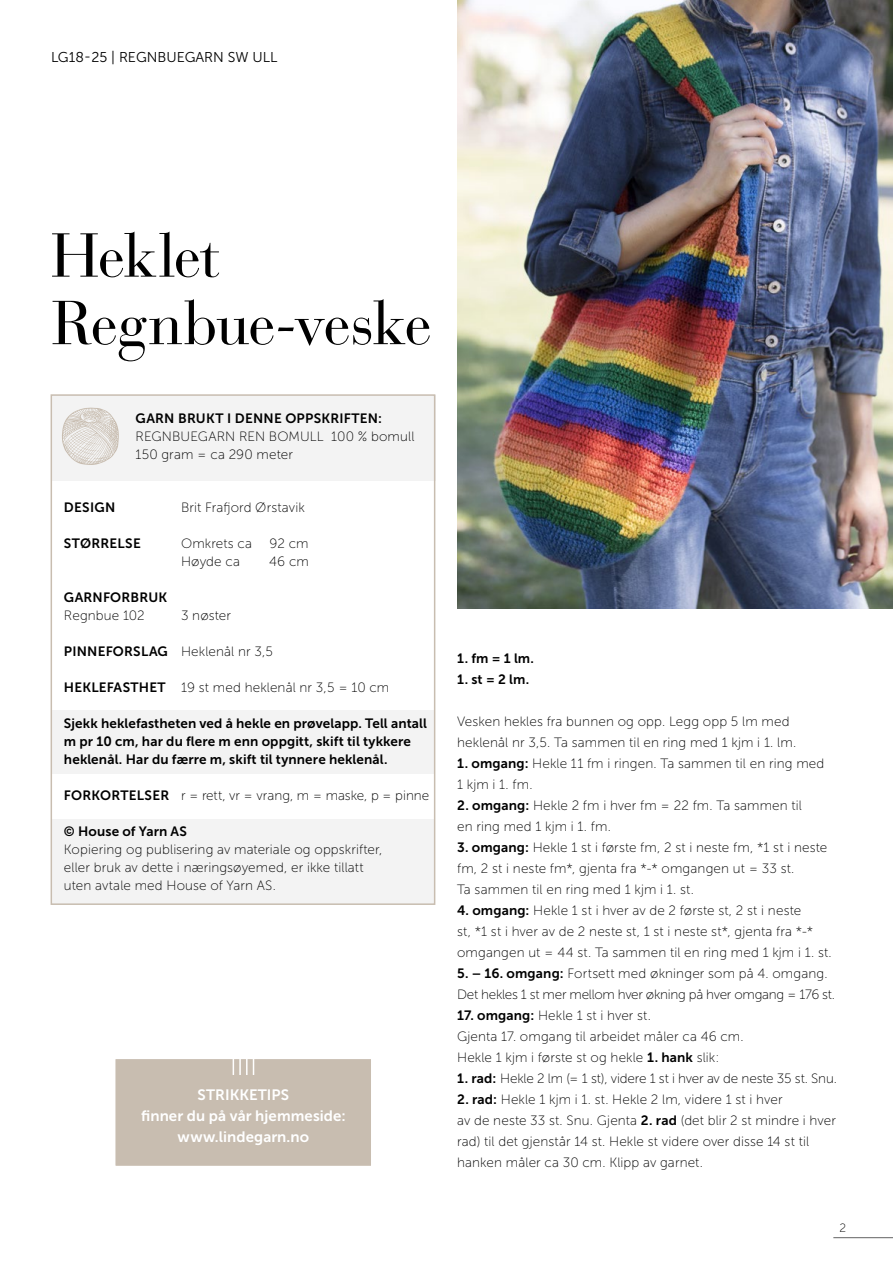
<style>
.page{position:relative;width:893px;height:1263px;background:#fff}
.page>*{position:absolute;margin:0;border:0;box-sizing:border-box;transform-origin:0 0}
.t1{font:61.5px "Bauer Bodoni Std";letter-spacing:-.025em;color:#000}
.INNHOLD-_Opps{font:15px "Museo Sans 700";letter-spacing:.005em;color:#fff}
.t2{font:14.25px "Museo Sans 300";color:#000}
.INNHOLD-_Opps-2{font:13.5px/21px "Museo Sans 100";letter-spacing:.01em;color:#000}
.INNHOLD{font:13.5px/18px "Museo Sans 100";letter-spacing:.01em;color:#000}
.INNHOLD-2{font:13.5px/18px "Museo Sans 700";letter-spacing:.01em;color:#000}
.INNHOLD-_Opps-3{font:13.5px/21px "Museo Sans 100";letter-spacing:-.015em;color:#000}
.INNHOLD-_Opps-4{font:13.5px "Museo Sans 100";letter-spacing:-.01em;color:#000}
.INNHOLD-_Opps-5{font:13.5px "Museo Sans 700";letter-spacing:.005em;color:#000}
.t3{font:12px "Museo Sans 100";color:#000}
.s1{font-family:"Museo Sans 700"}
</style>
<div class="page">
<hr style="left:833px;top:1237px;width:60px;height:1px;background:#636363">
<div style="left:115px;top:1058px;width:257px;height:109px;background:#c8bdb0"></div>
<svg style="left:232px;top:1060px;width:23px;height:15px"></svg>
<div style="left:114px;top:1057px;width:258px;height:110px;border:2px solid #fff"></div>
<img style="left:458px;top:0;width:435px;height:608px">
<div style="left:52px;top:396px;width:384px;height:85px;background:#f3f3f3"></div>
<svg style="left:62px;top:408px;width:57px;height:57px"></svg>
<div style="left:52px;top:710px;width:383px;height:64px;background:#f3f3f3"></div>
<div style="left:52px;top:819px;width:383px;height:85px;background:#f3f3f3"></div>
<div style="left:51px;top:394px;width:384px;height:511px;border:2px solid #c8bdb0"></div>
<p class="t2" style="left:51px;top:49px;width:228px">LG18-25 | REGNBUEGARN SW ULL</p>
<p class="t1" style="left:51px;top:219px;width:170px">Heklet</p>
<p class="t1" style="left:51px;top:286px;width:382px">Regnbue-veske</p>
<p class="INNHOLD-2" style="left:136px;top:410px;width:248px">GARN BRUKT I DENNE OPPSKRIFTEN:</p>
<p class="INNHOLD" style="left:136px;top:428px;width:280px">REGNBUEGARN REN BOMULL 100 % bomull<br>150 gram = ca 290 meter</p>
<p class="INNHOLD-2" style="left:64px;top:498px;width:53px">DESIGN</p>
<p class="INNHOLD" style="left:181px;top:498px;width:125px">Brit Frafjord Ørstavik</p>
<p class="INNHOLD-2" style="left:64px;top:534px;width:78px">STØRRELSE</p>
<p class="INNHOLD" style="left:181px;top:534px;width:73px">Omkrets ca</p>
<p class="INNHOLD" style="left:270px;top:534px;width:40px">92 cm</p>
<p class="INNHOLD" style="left:181px;top:552px;width:60px">Høyde ca</p>
<p class="INNHOLD" style="left:269px;top:552px;width:41px">46 cm</p>
<p class="INNHOLD-2" style="left:64px;top:588px;width:105px">GARNFORBRUK</p>
<p class="INNHOLD" style="left:64px;top:606px;width:82px">Regnbue 102</p>
<p class="INNHOLD" style="left:181px;top:606px;width:52px">3 nøster</p>
<p class="INNHOLD" style="left:64px;top:642px;width:211px"><span class="s1">PINNEFORSLAG</span> Heklenål nr 3,5</p>
<p class="INNHOLD" style="left:64px;top:678px;width:327px"><span class="s1">HEKLEFASTHET</span> 19 st med heklenål nr 3,5 = 10 cm</p>
<p class="INNHOLD-2" style="left:64px;top:714px;width:364px">Sjekk heklefastheten ved å hekle en prøvelapp. Tell antall m pr 10 cm, har du flere m enn oppgitt, skift til tykkere heklenål. Har du færre m, skift til tynnere heklenål.</p>
<p class="INNHOLD" style="left:64px;top:786px;width:367px"><span class="s1">FORKORTELSER</span> r = rett, vr = vrang, m = maske, p = pinne</p>
<p class="INNHOLD-2" style="left:64px;top:822px;width:124px">© House of Yarn AS</p>
<p class="INNHOLD" style="left:64px;top:840px;width:320px">Kopiering og publisering av materiale og oppskrifter,</p>
<p class="INNHOLD" style="left:64px;top:858px;width:301px">eller bruk av dette i næringsøyemed, er ikke tillatt</p>
<p class="INNHOLD" style="left:64px;top:876px;width:214px">uten avtale med House of Yarn AS.</p>
<p class="INNHOLD-_Opps" style="left:198px;top:1087px;width:93px">STRIKKETIPS</p>
<p class="INNHOLD-_Opps" style="left:141px;top:1108px;width:206px">finner du på vår hjemmeside:</p>
<p class="INNHOLD-_Opps" style="left:178px;top:1129px;width:133px">www.lindegarn.no</p>
<p class="INNHOLD-_Opps-5" style="left:457px;top:651px;width:78px">1. fm = 1 lm.</p>
<p class="INNHOLD-_Opps-5" style="left:457px;top:672px;width:74px">1. st = 2 lm.</p>
<p class="INNHOLD-_Opps-2" style="left:457px;top:711px;width:341px">Vesken hekles fra bunnen og opp. Legg opp 5 lm med heklenål nr 3,5. Ta sammen til en ring med 1 kjm i 1. lm.</p>
<p class="INNHOLD-_Opps-2" style="left:457px;top:753px;width:369px"><span class="s1">1. omgang:</span> Hekle 11 fm i ringen. Ta sammen til en ring med<br>1 kjm i 1. fm.</p>
<p class="INNHOLD-_Opps-2" style="left:457px;top:795px;width:346px"><span class="s1">2. omgang:</span> Hekle 2 fm i hver fm = 22 fm. Ta sammen til en ring med 1 kjm i 1. fm.</p>
<p class="INNHOLD-_Opps-2" style="left:457px;top:837px;width:372px"><span class="s1">3. omgang:</span> Hekle 1 st i første fm, 2 st i neste fm, *1 st i neste fm, 2 st i neste fm*, gjenta fra *-* omgangen ut = 33 st.<br>Ta sammen til en ring med 1 kjm i 1. st.</p>
<p class="INNHOLD-_Opps-2" style="left:457px;top:900px;width:376px"><span class="s1">4. omgang:</span> Hekle 1 st i hver av de 2 første st, 2 st i neste<br>st, *1 st i hver av de 2 neste st, 1 st i neste st*, gjenta fra *-* omgangen ut = 44 st. Ta sammen til en ring med 1 kjm i 1. st.</p>
<p class="INNHOLD-_Opps-3" style="left:457px;top:963px;width:379px"><span class="s1">5. – 16. omgang:</span> Fortsett med økninger som på 4. omgang.<br>Det hekles 1 st mer mellom hver økning på hver omgang = 176 st.</p>
<p class="INNHOLD-_Opps-2" style="left:457px;top:1005px;width:195px"><span class="s1">17. omgang:</span> Hekle 1 st i hver st.</p>
<p class="INNHOLD-_Opps-2" style="left:457px;top:1026px;width:288px">Gjenta 17. omgang til arbeidet måler ca 46 cm.</p>
<p class="INNHOLD-_Opps-2" style="left:457px;top:1047px;width:264px">Hekle 1 kjm i første st og hekle <span class="s1">1. hank</span> slik:</p>
<p class="INNHOLD-_Opps-4" style="left:457px;top:1071px;width:381px"><span class="s1">1. rad:</span> Hekle 2 lm (= 1 st), videre 1 st i hver av de neste 35 st. Snu.</p>
<p class="INNHOLD-_Opps-2" style="left:457px;top:1089px;width:380px"><span class="s1">2. rad:</span> Hekle 1 kjm i 1. st. Hekle 2 lm, videre 1 st i hver<br>av de neste 33 st. Snu. Gjenta <span class="s1">2. rad</span> (det blir 2 st mindre i hver rad) til det gjenstår 14 st. Hekle st videre over disse 14 st til hanken måler ca 30 cm. Klipp av garnet.</p>
<p class="t3" style="left:839px;top:1221px;width:8px">2</p>
</div>
